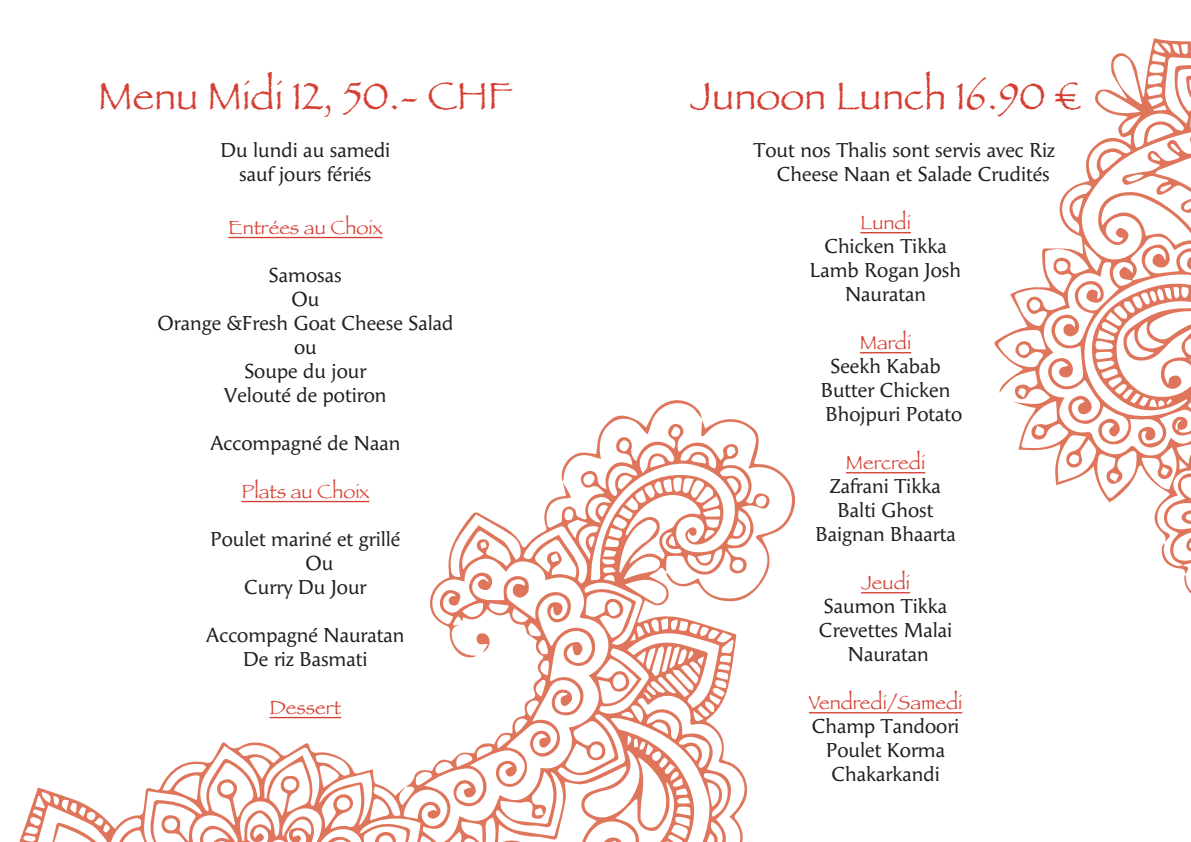
<style>
.page{position:relative;width:1191px;height:842px;background:#fff}
.page>*{position:absolute;margin:0;border:0;box-sizing:border-box;transform-origin:0 0}
.t1{font:40px "Papyrus";color:#d53f33}
.t2{font:20px "Angie";color:#231f20}
.t3{font:20px "Papyrus";color:#d53f33}
</style>
<div class="page">
<svg style="left:19px;top:497px;width:729px;height:345px"></svg>
<svg style="left:559px;top:400px;width:236px;height:201px"></svg>
<svg style="left:476px;top:632px;width:16px;height:21px"></svg>
<svg style="left:994px;top:38px;width:197px;height:556px"></svg>
<svg style="left:1160px;top:543px;width:29px;height:31px"></svg>
<hr style="left:228px;top:237px;width:154px;height:1px;background:#d53f33">
<hr style="left:241px;top:501px;width:128px;height:1px;background:#d53f33">
<hr style="left:269px;top:717px;width:72px;height:1px;background:#d53f33">
<hr style="left:860px;top:232px;width:51px;height:1px;background:#d53f33">
<hr style="left:860px;top:352px;width:51px;height:1px;background:#d53f33">
<hr style="left:846px;top:472px;width:79px;height:1px;background:#d53f33">
<hr style="left:861px;top:592px;width:49px;height:1px;background:#d53f33">
<hr style="left:809px;top:712px;width:153px;height:1px;background:#d53f33">
<p class="t1" style="left:98px;top:72px;width:416px">Menu Midi 12, 50.- CHF</p>
<p class="t2" style="left:220px;top:140px;width:171px">Du lundi au samedi</p>
<p class="t2" style="left:239px;top:164px;width:134px">sauf jours fériés</p>
<p class="t3" style="left:228px;top:216px;width:156px">Entrées au Choix</p>
<p class="t2" style="left:269px;top:265px;width:74px">Samosas</p>
<p class="t2" style="left:291px;top:289px;width:29px">Ou</p>
<p class="t2" style="left:157px;top:313px;width:297px">Orange &amp;Fresh Goat Cheese Salad</p>
<p class="t2" style="left:294px;top:337px;width:24px">ou</p>
<p class="t2" style="left:244px;top:361px;width:123px">Soupe du jour</p>
<p class="t2" style="left:224px;top:385px;width:164px">Velouté de potiron</p>
<p class="t2" style="left:210px;top:433px;width:191px">Accompagné de Naan</p>
<p class="t3" style="left:241px;top:480px;width:129px">Plats au Choix</p>
<p class="t2" style="left:210px;top:529px;width:191px">Poulet mariné et grillé</p>
<p class="t2" style="left:305px;top:553px;width:29px">Ou</p>
<p class="t2" style="left:244px;top:577px;width:124px">Curry Du Jour</p>
<p class="t2" style="left:206px;top:625px;width:200px">Accompagné Nauratan</p>
<p class="t2" style="left:243px;top:649px;width:126px">De riz Basmati</p>
<p class="t3" style="left:269px;top:696px;width:73px">Dessert</p>
<p class="t1" style="left:690px;top:72px;width:392px">Junoon Lunch 16.90 €</p>
<p class="t2" style="left:753px;top:140px;width:303px">Tout nos Thalis sont servis avec Riz</p>
<p class="t2" style="left:777px;top:164px;width:274px">Cheese Naan et Salade Crudités</p>
<p class="t3" style="left:860px;top:211px;width:52px">Lundi</p>
<p class="t2" style="left:824px;top:236px;width:124px">Chicken Tikka</p>
<p class="t2" style="left:810px;top:260px;width:153px">Lamb Rogan Josh</p>
<p class="t2" style="left:845px;top:284px;width:82px">Nauratan</p>
<p class="t3" style="left:860px;top:331px;width:53px">Mardi</p>
<p class="t2" style="left:830px;top:356px;width:112px">Seekh Kabab</p>
<p class="t2" style="left:820px;top:380px;width:131px">Butter Chicken</p>
<p class="t2" style="left:825px;top:404px;width:138px">Bhojpuri Potato</p>
<p class="t3" style="left:846px;top:451px;width:81px">Mercredi</p>
<p class="t2" style="left:830px;top:476px;width:112px">Zafrani Tikka</p>
<p class="t2" style="left:837px;top:500px;width:97px">Balti Ghost</p>
<p class="t2" style="left:815px;top:524px;width:142px">Baignan Bhaarta</p>
<p class="t3" style="left:861px;top:571px;width:50px">Jeudi</p>
<p class="t2" style="left:824px;top:596px;width:125px">Saumon Tikka</p>
<p class="t2" style="left:819px;top:620px;width:135px">Crevettes Malai</p>
<p class="t2" style="left:848px;top:644px;width:82px">Nauratan</p>
<p class="t3" style="left:809px;top:691px;width:155px">Vendredi/Samedi</p>
<p class="t2" style="left:812px;top:716px;width:149px">Champ Tandoori</p>
<p class="t2" style="left:826px;top:740px;width:120px">Poulet Korma</p>
<p class="t2" style="left:831px;top:764px;width:110px">Chakarkandi</p>
</div>
